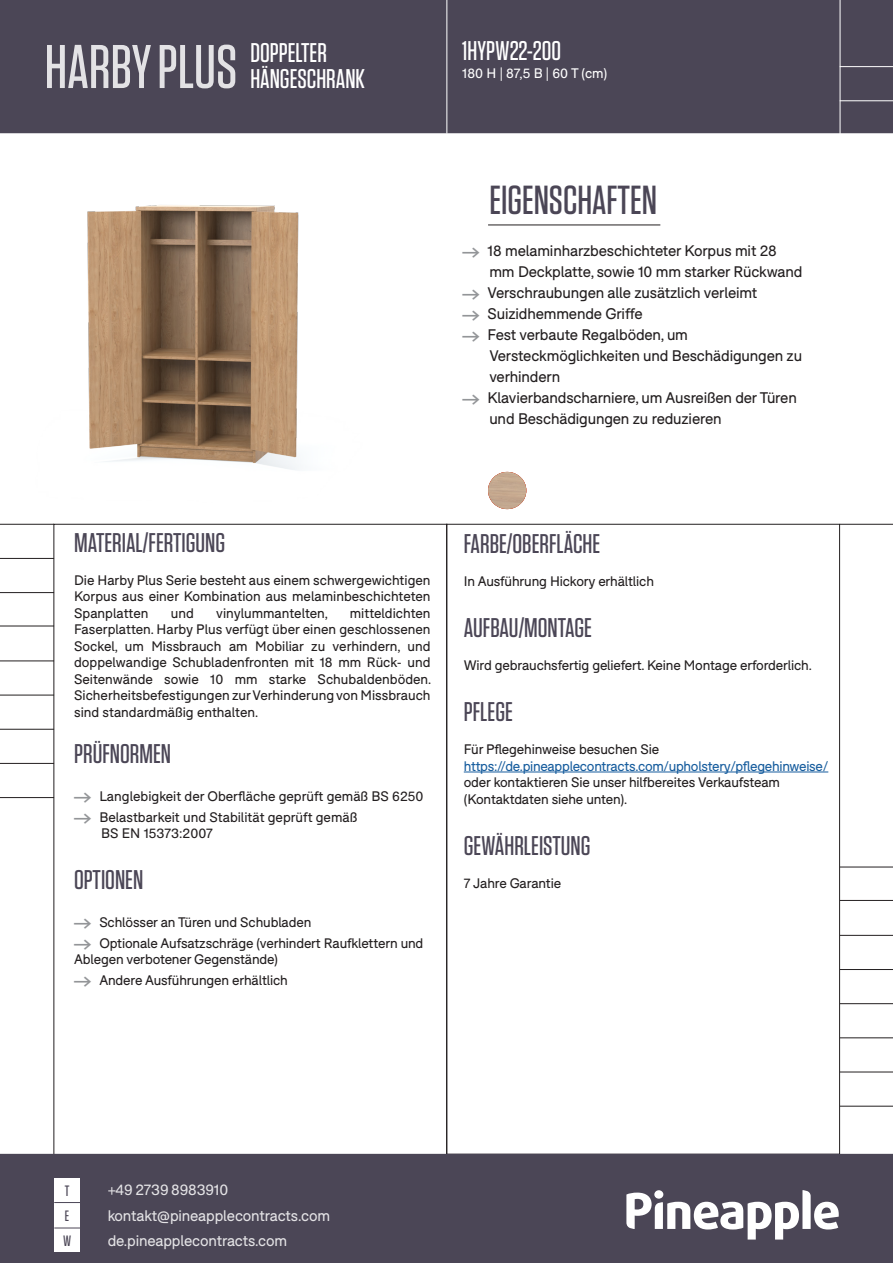
<style>
.page{position:relative;width:893px;height:1263px;background:#fff}
.page>*{position:absolute;margin:0;border:0;box-sizing:border-box;transform-origin:0 0}
.t1{font:500 61.5px "Tungsten";color:#fff}
.t2{font:500 40.5px "Tungsten";color:#4b4656}
.t3{font:500 27px "Tungsten";color:#4b4656}
.body_1_BLACK{font:500 27px "Tungsten";color:#fff}
.t4{font:15px/21px "F37 Bolton";letter-spacing:-.01em;color:#231f20}
.t5{font:15px "F37 Bolton";letter-spacing:-.01em;color:#fff}
.t6{font:500 15px "Tungsten";color:#4b4656}
.t7{font:13.5px/16.5px "F37 Bolton";letter-spacing:-.01em;color:#231f20;text-align:justify}
.t8{font:13.5px "F37 Bolton";letter-spacing:-.02em;color:#175d9e}
.t9{font:13.5px "F37 Bolton";color:#fff}
.s1{font-family:"Pinearrow";color:#939598}
.s2{font-family:"Pinearrow";font-size:15px;color:#939598}
</style>
<div class="page">
<div style="left:1px;top:1px;width:891px;height:131px;background:#4b4656"></div>
<div style="left:0;top:0;width:893px;height:133px;border:2px solid #4b4656"></div>
<div style="left:0;top:1154px;width:893px;height:109px;background:#4b4656"></div>
<hr style="left:840px;top:867px;width:53px;height:1px;background:#231f20">
<hr style="left:840px;top:1003px;width:53px;height:1px;background:#231f20">
<hr style="left:840px;top:935px;width:53px;height:1px;background:#231f20">
<hr style="left:840px;top:1072px;width:53px;height:1px;background:#231f20">
<hr style="left:840px;top:1037px;width:53px;height:1px;background:#231f20">
<hr style="left:840px;top:969px;width:53px;height:1px;background:#231f20">
<hr style="left:840px;top:1106px;width:53px;height:1px;background:#231f20">
<hr style="left:464px;top:772px;width:364px;height:1px;background:#175d9e">
<hr style="left:840px;top:900px;width:53px;height:1px;background:#231f20">
<svg style="left:626px;top:1190px;width:213px;height:49px"></svg>
<div style="left:654px;top:1190px;width:9px;height:9px;background:#fff;border-radius:50%"></div>
<div style="left:54px;top:1177px;width:26px;height:25px;background:#fff"></div>
<div style="left:54px;top:1202px;width:26px;height:25px;background:#fff"></div>
<svg style="left:54px;top:1202px;width:26px;height:1px"></svg>
<hr style="left:840px;top:524px;width:53px;height:1px;background:#231f20">
<hr style="left:488px;top:225px;width:172px;height:1px;background:#231f20">
<hr style="left:840px;top:0;width:1px;height:135px;background:#fff">
<hr style="left:840px;top:66px;width:53px;height:1px;background:#fff">
<hr style="left:840px;top:100px;width:53px;height:1px;background:#fff">
<hr style="left:446px;top:0;width:1px;height:134px;background:#fff">
<hr style="left:0;top:592px;width:54px;height:1px;background:#231f20">
<hr style="left:0;top:729px;width:54px;height:1px;background:#231f20">
<hr style="left:0;top:660px;width:54px;height:1px;background:#231f20">
<hr style="left:0;top:524px;width:54px;height:1px;background:#231f20">
<hr style="left:0;top:797px;width:54px;height:1px;background:#231f20">
<hr style="left:0;top:763px;width:54px;height:1px;background:#231f20">
<hr style="left:0;top:695px;width:54px;height:1px;background:#231f20">
<hr style="left:0;top:558px;width:54px;height:1px;background:#231f20">
<hr style="left:0;top:626px;width:54px;height:1px;background:#231f20">
<div style="left:54px;top:1227px;width:26px;height:25px;background:#fff"></div>
<svg style="left:54px;top:1227px;width:26px;height:1px"></svg>
<img style="left:12px;top:205px;width:368px;height:321px">
<img style="left:488px;top:472px;width:38px;height:37px">
<h1 class="t1" style="left:45px;top:35px;width:194px">HARBY PLUS</h1>
<p class="body_1_BLACK" style="left:250px;top:39px;width:78px">DOPPELTER</p>
<p class="body_1_BLACK" style="left:250px;top:64px;width:116px">HÄNGESCHRANK</p>
<p class="body_1_BLACK" style="left:462px;top:36px;width:100px">1HYPW22-200</p>
<p class="t9" style="left:462px;top:65px;width:146px">180 H | 87,5 B | 60 T (cm)</p>
<p class="t2" style="left:489px;top:178px;width:169px">EIGENSCHAFTEN</p>
<p class="t4" style="left:489px;top:240px;width:315px;text-indent:-27px"><span class="s1">A</span> 18 melaminharzbeschichteter Korpus mit 28 mm Deckplatte, sowie 10 mm starker Rückwand</p>
<p class="t4" style="left:462px;top:282px;width:296px"><span class="s1">A</span> Verschraubungen alle zusätzlich verleimt</p>
<p class="t4" style="left:462px;top:303px;width:182px"><span class="s1">A</span> Suizidhemmende Griffe</p>
<p class="t4" style="left:489px;top:324px;width:314px;text-indent:-27px"><span class="s1">A</span> Fest verbaute Regalböden, um<br>Versteckmöglichkeiten und Beschädigungen zu verhindern</p>
<p class="t4" style="left:489px;top:387px;width:309px;text-indent:-27px"><span class="s1">A</span> Klavierbandscharniere, um Ausreißen der Türen und Beschädigungen zu reduzieren</p>
<p class="t3" style="left:74px;top:528px;width:152px">MATERIAL/FERTIGUNG</p>
<p class="t7" style="left:74px;top:572px;width:358px">Die Harby Plus Serie besteht aus einem schwergewichtigen Korpus aus einer Kombination aus melaminbeschichteten Spanplatten</p>
<p class="t7" style="left:74px;top:605px;width:359px;text-indent:276px">mitteldichten Faserplatten. Harby Plus verfügt über einen geschlossenen Sockel, um Missbrauch am Mobiliar zu verhindern, und doppelwandige Schubladenfronten mit 18 mm Rück- und Seitenwände sowie 10 mm starke Schubaldenböden.<br>Sicherheitsbefestigungen zur Verhinderung von Missbrauch sind standardmäßig enthalten.</p>
<p class="t3" style="left:74px;top:740px;width:98px">PRÜFNORMEN</p>
<p class="t7" style="left:74px;top:788px;width:351px"><span class="s2">A</span> Langlebigkeit der Oberfläche geprüft gemäß BS 6250</p>
<p class="t7" style="left:101px;top:809px;width:258px;text-indent:-27px"><span class="s2">A</span> Belastbarkeit und Stabilität geprüft gemäß<br>BS EN 15373:2007</p>
<p class="t3" style="left:74px;top:866px;width:71px">OPTIONEN</p>
<p class="t7" style="left:74px;top:914px;width:239px"><span class="s2">A</span> Schlösser an Türen und Schubladen</p>
<p class="t7" style="left:74px;top:935px;width:351px"><span class="s2">A</span> Optionale Aufsatzschräge (verhindert Raufklettern und<br>Ablegen verbotener Gegenstände)</p>
<p class="t7" style="left:74px;top:972px;width:215px"><span class="s2">A</span> Andere Ausführungen erhältlich</p>
<p class="t7" style="left:171px;top:605px;width:25px">und</p>
<p class="t7" style="left:216px;top:605px;width:113px">vinylummantelten,</p>
<p class="t3" style="left:464px;top:530px;width:138px">FARBE/OBERFLÄCHE</p>
<p class="t7" style="left:464px;top:573px;width:192px">In Ausführung Hickory erhältlich</p>
<p class="t3" style="left:464px;top:614px;width:130px">AUFBAU/MONTAGE</p>
<p class="t7" style="left:464px;top:657px;width:350px">Wird gebrauchsfertig geliefert. Keine Montage erforderlich.</p>
<p class="t3" style="left:464px;top:698px;width:51px">PFLEGE</p>
<p class="t7" style="left:464px;top:741px;width:197px">Für Pflegehinweise besuchen Sie</p>
<p class="t8" style="left:464px;top:758px;width:366px">https://de.pineapplecontracts.com/upholstery/pflegehinweise/</p>
<p class="t7" style="left:464px;top:774px;width:318px">oder kontaktieren Sie unser hilfbereites Verkaufsteam</p>
<p class="t7" style="left:464px;top:791px;width:165px">(Kontaktdaten siehe unten).</p>
<p class="t3" style="left:464px;top:831px;width:128px">GEWÄHRLEISTUNG</p>
<p class="t7" style="left:464px;top:875px;width:99px">7 Jahre Garantie</p>
<p class="t6" style="left:65px;top:1183px;width:6px">T</p>
<p class="t5" style="left:107px;top:1181px;width:122px">+49 2739 8983910</p>
<p class="t6" style="left:65px;top:1208px;width:6px">E</p>
<p class="t5" style="left:107px;top:1206px;width:224px">kontakt@pineapplecontracts.com</p>
<p class="t6" style="left:63px;top:1233px;width:10px">W</p>
<p class="t5" style="left:107px;top:1232px;width:181px">de.pineapplecontracts.com</p>
</div>
